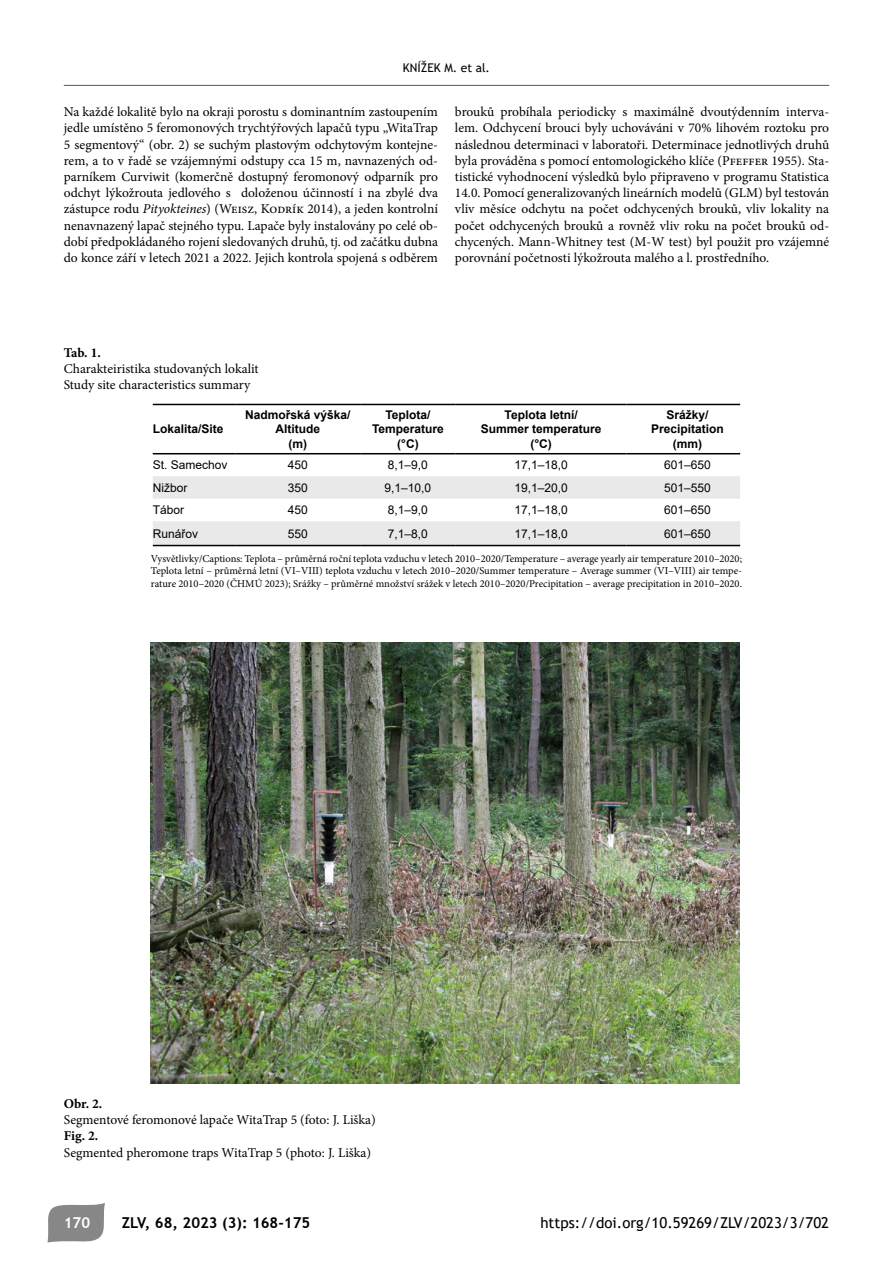
<style>
.page{position:relative;width:893px;height:1263px;background:#fff}
.page>*{position:absolute;margin:0;border:0;box-sizing:border-box;transform-origin:0 0}
.t1{font:15px "Trebuchet MS";color:#000}
.t2{font:700 15px "Trebuchet MS";color:#000}
.t3{font:700 15px "Trebuchet MS";color:#fff}
.t4{font:13.5px/16.2px "Minion Pro";color:#000;text-align:justify}
.t5{font:700 13.5px "Minion Pro";letter-spacing:-.005em;color:#000}
.t6{font:12px "Arial";color:#000}
.t7{font:700 12px/14.2px "Arial";color:#000;text-align:center}
.t8{font:12px "Trebuchet MS";color:#000}
.t9{font:10.5px/12.8px "Minion Pro";color:#000;text-align:justify}
.s1{font-style:italic}
</style>
<div class="page">
<svg style="left:47px;top:1203px;width:58px;height:40px;background:#999"></svg>
<hr style="left:64px;top:85px;width:765px;height:1px;background:#000">
<svg style="left:153px;top:476px;width:587px;height:69px"></svg>
<hr style="left:153px;top:404px;width:83px;height:1px;background:#000">
<hr style="left:236px;top:404px;width:124px;height:1px;background:#000">
<hr style="left:360px;top:404px;width:96px;height:1px;background:#000">
<hr style="left:456px;top:404px;width:170px;height:1px;background:#000">
<hr style="left:626px;top:404px;width:114px;height:1px;background:#000">
<hr style="left:153px;top:453px;width:83px;height:1px;background:#000">
<hr style="left:236px;top:453px;width:124px;height:1px;background:#000">
<hr style="left:360px;top:453px;width:96px;height:1px;background:#000">
<hr style="left:456px;top:453px;width:170px;height:1px;background:#000">
<hr style="left:626px;top:453px;width:114px;height:1px;background:#000">
<hr style="left:153px;top:545px;width:83px;height:1px;background:#000">
<hr style="left:236px;top:545px;width:124px;height:1px;background:#000">
<hr style="left:360px;top:545px;width:96px;height:1px;background:#000">
<hr style="left:456px;top:545px;width:170px;height:1px;background:#000">
<hr style="left:626px;top:545px;width:114px;height:1px;background:#000">
<img style="left:151px;top:642px;width:589px;height:442px">
<p class="t8" style="left:403px;top:60px;width:89px">KNÍŽEK M. et al.</p>
<p class="t4" style="left:64px;top:104px;width:376px">Na každé lokalitě bylo na okraji porostu s dominantním zastoupením jedle umístěno 5 feromonových trychtýřových lapačů typu „WitaTrap 5 segmentový“ (obr. 2) se suchým plastovým odchytovým kontejne&shy;rem, a to v řadě se vzájemnými odstupy cca 15 m, navnazených od&shy;parníkem Curviwit (komerčně dostupný feromonový odparník pro odchyt lýkožrouta jedlového s doloženou účinností i na zbylé dva zástupce rodu <span class="s1">Pityokteines</span>) (Weisz, Kodrík 2014), a jeden kontrolní nenavnazený lapač stejného typu. Lapače byly instalovány po celé ob&shy;dobí předpokládaného rojení sledovaných druhů, tj. od začátku dubna do konce září v letech 2021 a 2022. Jejich kontrola spojená s odběrem</p>
<p class="t4" style="left:455px;top:104px;width:376px">brouků probíhala periodicky s maximálně dvoutýdenním interva&shy;lem. Odchycení brouci byly uchováváni v 70% lihovém roztoku pro následnou determinaci v laboratoři. Determinace jednotlivých druhů byla prováděna s pomocí entomologického klíče (Pfeffer 1955). Sta&shy;tistické vyhodnocení výsledků bylo připraveno v programu Statistica 14.0. Pomocí generalizovaných lineárních modelů (GLM) byl testován vliv měsíce odchytu na počet odchycených brouků, vliv lokality na počet odchycených brouků a rovněž vliv roku na počet brouků od&shy;chycených. Mann-Whitney test (M-W test) byl použit pro vzájemné porovnání početnosti lýkožrouta malého a l. prostředního.</p>
<p class="t5" style="left:64px;top:343px;width:39px">Tab. 1.</p>
<p class="t4" style="left:64px;top:361px;width:196px">Charakteiristika studovaných lokalit<br>Study site characteristics summary</p>
<p class="t7" style="left:153px;top:422px;width:72px">Lokalita/Site</p>
<p class="t7" style="left:245px;top:408px;width:107px">Nadmořská výška/<br>Altitude<br>(m)</p>
<p class="t7" style="left:372px;top:408px;width:73px">Teplota/<br>Temperature (°C)</p>
<p class="t7" style="left:481px;top:408px;width:122px">Teplota letní/<br>Summer temperature (°C)</p>
<p class="t7" style="left:651px;top:408px;width:74px">Srážky/<br>Precipitation (mm)</p>
<p class="t6" style="left:153px;top:457px;width:76px">St. Samechov</p>
<p class="t6" style="left:288px;top:457px;width:22px">450</p>
<p class="t6" style="left:388px;top:457px;width:42px">8,1–9,0</p>
<p class="t6" style="left:514px;top:457px;width:55px">17,1–18,0</p>
<p class="t6" style="left:664px;top:457px;width:48px">601–650</p>
<p class="t6" style="left:153px;top:479px;width:36px">Nižbor</p>
<p class="t6" style="left:288px;top:479px;width:22px">350</p>
<p class="t6" style="left:385px;top:479px;width:48px">9,1–10,0</p>
<p class="t6" style="left:514px;top:479px;width:55px">19,1–20,0</p>
<p class="t6" style="left:664px;top:479px;width:48px">501–550</p>
<p class="t6" style="left:153px;top:502px;width:33px">Tábor</p>
<p class="t6" style="left:288px;top:502px;width:22px">450</p>
<p class="t6" style="left:388px;top:502px;width:42px">8,1–9,0</p>
<p class="t6" style="left:514px;top:502px;width:55px">17,1–18,0</p>
<p class="t6" style="left:664px;top:502px;width:48px">601–650</p>
<p class="t6" style="left:153px;top:525px;width:47px">Runářov</p>
<p class="t6" style="left:288px;top:525px;width:22px">550</p>
<p class="t6" style="left:388px;top:525px;width:42px">7,1–8,0</p>
<p class="t6" style="left:514px;top:525px;width:55px">17,1–18,0</p>
<p class="t6" style="left:664px;top:525px;width:48px">601–650</p>
<p class="t9" style="left:151px;top:552px;width:593px">Vysvětlivky/Captions: Teplota – průměrná roční teplota vzduchu v letech 2010–2020/Temperature – average yearly air temperature 2010–2020; Teplota letní – průměrná letní (VI–VIII) teplota vzduchu v letech 2010–2020/Summer temperature – Average summer (VI–VIII) air tempe&shy;rature 2010–2020 (ČHMÚ 2023); Srážky – průměrné množství srážek v letech 2010–2020/Precipitation – average precipitation in 2010–2020.</p>
<p class="t5" style="left:64px;top:1094px;width:40px">Obr. 2.</p>
<p class="t4" style="left:64px;top:1112px;width:313px">Segmentové feromonové lapače WitaTrap 5 (foto: J. Liška)</p>
<p class="t5" style="left:64px;top:1126px;width:36px">Fig. 2.</p>
<p class="t4" style="left:64px;top:1144px;width:309px">Segmented pheromone traps WitaTrap 5 (photo: J. Liška)</p>
<p class="t3" style="left:64px;top:1213px;width:28px">170</p>
<p class="t2" style="left:122px;top:1213px;width:190px">ZLV, 68, 2023 (3): 168-175</p>
<p class="t1" style="left:540px;top:1213px;width:290px">https://doi.org/10.59269/ZLV/2023/3/702</p>
</div>
